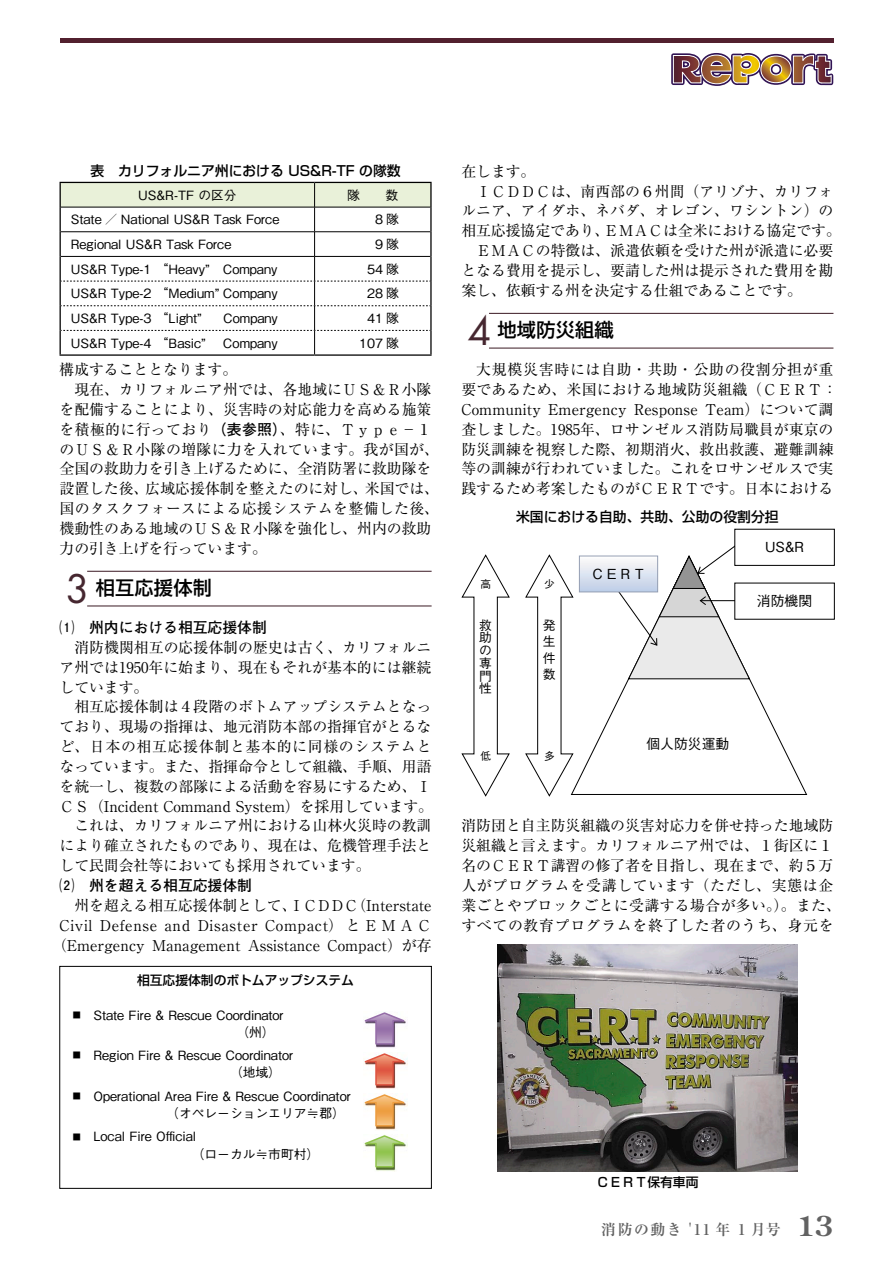
<style>
.page{position:relative;width:893px;height:1263px;background:#fff}
.page>*{position:absolute;margin:0;border:0;box-sizing:border-box;transform-origin:0 0}
.t1{font:500 19.2px "Shin Go Pro";letter-spacing:.015em;color:#000}
.t2{font:14.85px/19.8px "Ryumin Pro";color:#000}
.t3{font:14.85px "Ryumin Pro";letter-spacing:.025em;color:#000}
.t4{font:700 14.85px "Futo Go B101 Pro";letter-spacing:-.005em;color:#000}
.t5{font:14.85px "Ryumin Pro";letter-spacing:.02em;color:#000}
.t6{font:14.85px "Ryumin Pro";letter-spacing:.045em;color:#000}
.t7{font:700 14.85px "Ryumin Pro";letter-spacing:.1em;color:#626262}
.t8{font:500 13.8px "Shin Go Pro";color:#000}
.t9{font:500 13.8px "Gothic BBB Pro";color:#000}
.t10{font:500 12.75px/12.8px "Gothic BBB Pro";color:#000}
.t11{font:500 12.75px "Shin Go Pro";color:#000}
.t12{font:500 10.65px "Gothic BBB Pro";color:#000}
.s1{font-family:"Futo Go B101 Pro";font-weight:700}
.s2{font-family:"Futura";font-weight:400;font-size:38.25px;color:#462730}
.s3{font-size:7.95px}
.s4{font-family:"Century Old Style";font-size:27.6px}
</style>
<div class="page">
<div style="left:60px;top:38px;width:773px;height:5px;background:#52202f"></div>
<svg style="left:671px;top:53px;width:162px;height:33px"></svg>
<hr style="left:87px;top:571px;width:345px;height:1px;background:#462730">
<hr style="left:87px;top:605px;width:345px;height:1px;background:#462730">
<hr style="left:489px;top:313px;width:344px;height:1px;background:#462730">
<hr style="left:489px;top:348px;width:344px;height:1px;background:#462730">
<div style="left:60px;top:966px;width:372px;height:222px;border:1px solid #000"></div>
<img style="left:376px;top:1045px;width:20px;height:3px">
<svg style="left:364px;top:1012px;width:44px;height:33px"></svg>
<img style="left:375px;top:1086px;width:21px;height:3px">
<svg style="left:363px;top:1053px;width:45px;height:33px"></svg>
<img style="left:375px;top:1127px;width:21px;height:3px">
<svg style="left:364px;top:1094px;width:44px;height:33px"></svg>
<img style="left:375px;top:1168px;width:21px;height:3px">
<svg style="left:364px;top:1134px;width:44px;height:34px"></svg>
<img style="left:497px;top:944px;width:301px;height:227px">
<hr style="left:315px;top:182px;width:117px;height:1px;background:#000">
<hr style="left:60px;top:354px;width:255px;height:2px;background:#000">
<hr style="left:315px;top:354px;width:117px;height:2px;background:#000">
<hr style="left:430px;top:183px;width:2px;height:24px;background:#000">
<hr style="left:430px;top:207px;width:2px;height:25px;background:#000">
<hr style="left:430px;top:232px;width:2px;height:24px;background:#000">
<hr style="left:430px;top:256px;width:2px;height:25px;background:#000">
<hr style="left:430px;top:281px;width:2px;height:25px;background:#000">
<hr style="left:430px;top:306px;width:2px;height:24px;background:#000">
<hr style="left:430px;top:330px;width:2px;height:24px;background:#000">
<svg style="left:60px;top:182px;width:371px;height:172px"></svg>
<svg style="left:462px;top:554px;width:48px;height:242px"></svg>
<svg style="left:525px;top:554px;width:46px;height:242px"></svg>
<svg style="left:571px;top:556px;width:236px;height:239px"></svg>
<svg style="left:612px;top:543px;width:138px;height:136px"></svg>
<svg style="left:581px;top:558px;width:75px;height:32px"></svg>
<div style="left:579px;top:556px;width:79px;height:36px;border:1px solid #959fb3"></div>
<div style="left:735px;top:529px;width:99px;height:36px;background:#fff"></div>
<div style="left:735px;top:529px;width:99px;height:37px;border:1px solid #000"></div>
<div style="left:735px;top:583px;width:99px;height:36px;background:#fff"></div>
<p class="t8" style="left:90px;top:159px;width:312px">表　カリフォルニア州における US&amp;R-TF の隊数</p>
<p class="t10" style="left:138px;top:187px;width:100px">US&amp;R-TF の区分</p>
<p class="t10" style="left:347px;top:187px;width:53px">隊　　数</p>
<p class="t10" style="left:71px;top:211px;width:210px">State ／ National US&amp;R Task Force</p>
<p class="t10" style="left:375px;top:211px;width:25px">8隊</p>
<p class="t10" style="left:71px;top:236px;width:162px">Regional US&amp;R Task Force</p>
<p class="t10" style="left:375px;top:236px;width:25px">9 隊</p>
<p class="t10" style="left:71px;top:261px;width:208px">US&amp;R Type-1 “Heavy” Company</p>
<p class="t10" style="left:367px;top:261px;width:34px">54 隊</p>
<p class="t10" style="left:71px;top:285px;width:208px">US&amp;R Type-2 “Medium” Company</p>
<p class="t10" style="left:367px;top:285px;width:34px">28 隊</p>
<p class="t10" style="left:71px;top:310px;width:209px">US&amp;R Type-3 “Light” 　Company</p>
<p class="t10" style="left:367px;top:310px;width:34px">41 隊</p>
<p class="t10" style="left:71px;top:335px;width:208px">US&amp;R Type-4 “Basic” 　Company</p>
<p class="t10" style="left:359px;top:335px;width:42px">107 隊</p>
<p class="t2" style="left:60px;top:359px;width:179px">構成することとなります。</p>
<p class="t2" style="left:74px;top:379px;width:359px">現在、カリフォルニア州では、各地域にＵＳ＆Ｒ小隊</p>
<p class="t2" style="left:60px;top:398px;width:373px">を配備することにより、災害時の対応能力を高める施策</p>
<p class="t3" style="left:60px;top:417px;width:374px">を積極的に行っており<span class="s1">（表参照）</span>、特に、Ｔｙｐｅ－１</p>
<p class="t3" style="left:60px;top:437px;width:381px">のＵＳ＆Ｒ小隊の増隊に力を入れています。我が国が、</p>
<p class="t2" style="left:60px;top:458px;width:373px">全国の救助力を引き上げるために、全消防署に救助隊を</p>
<p class="t2" style="left:60px;top:478px;width:381px">設置した後、広域応援体制を整えたのに対し、米国では、</p>
<p class="t5" style="left:60px;top:497px;width:381px">国のタスクフォースによる応援システムを整備した後、</p>
<p class="t2" style="left:60px;top:517px;width:373px">機動性のある地域のＵＳ＆Ｒ小隊を強化し、州内の救助</p>
<p class="t2" style="left:60px;top:537px;width:209px">力の引き上げを行っています。</p>
<p class="t1" style="left:66px;top:572px;width:148px"><span class="s2">3</span> 相互応援体制</p>
<p class="t4" style="left:60px;top:616px;width:209px">⑴　州内における相互応援体制</p>
<p class="t2" style="left:60px;top:636px;width:373px;text-align:justify;text-indent:15px">消防機関相互の応援体制の歴史は古く、カリフォルニア州では1950年に始まり、現在もそれが基本的には継続しています。</p>
<p class="t2" style="left:74px;top:696px;width:359px">相互応援体制は４段階のボトムアップシステムとなっ</p>
<p class="t2" style="left:60px;top:716px;width:373px">ており、現場の指揮は、地元消防本部の指揮官がとるな</p>
<p class="t6" style="left:60px;top:735px;width:374px">ど、日本の相互応援体制と基本的に同様のシステムと</p>
<p class="t2" style="left:60px;top:755px;width:374px">なっています。また、指揮命令として組織、手順、用語</p>
<p class="t2" style="left:60px;top:775px;width:373px">を統一し、複数の部隊による活動を容易にするため、Ｉ</p>
<p class="t2" style="left:60px;top:795px;width:375px">ＣＳ（Incident Command System）を採用しています。</p>
<p class="t2" style="left:74px;top:815px;width:359px">これは、カリフォルニア州における山林火災時の教訓</p>
<p class="t2" style="left:60px;top:835px;width:373px">により確立されたものであり、現在は、危機管理手法と</p>
<p class="t2" style="left:60px;top:855px;width:313px">して民間会社等においても採用されています。</p>
<p class="t4" style="left:60px;top:873px;width:194px">⑵　州を超える相互応援体制</p>
<p class="t2" style="left:52px;top:894px;width:381px;text-align:right">州を超える相互応援体制として、ＩＣＤＤＣ（Interstate<br>Civil Defense and Disaster Compact）とＥＭＡＣ（Emergency Management Assistance Compact）が存</p>
<p class="t11" style="left:137px;top:969px;width:218px">相互応援体制のボトムアップシステム</p>
<p class="t10" style="left:236px;top:1004px;width:49px;line-height:17.2px;text-indent:-164px"><span class="s3">■</span>　State Fire &amp; Rescue Coordinator（州）</p>
<p class="t10" style="left:230px;top:1045px;width:65px;line-height:17.2px;text-indent:-157px"><span class="s3">■</span> Region Fire &amp; Rescue Coordinator（地域）</p>
<p class="t10" style="left:166px;top:1086px;width:186px;line-height:17.2px;text-indent:-94px"><span class="s3">■</span> Operational Area Fire &amp; Rescue Coordinator（オペレーションエリア≒郡）</p>
<p class="t10" style="left:192px;top:1126px;width:129px;line-height:17.2px;text-indent:-119px"><span class="s3">■</span> Local Fire Official<br>（ローカル≒市町村）</p>
<p class="t2" style="left:461px;top:160px;width:76px">在します。</p>
<p class="t2" style="left:476px;top:180px;width:359px">ＩＣＤＤＣは、南西部の６州間（アリゾナ、カリフォ</p>
<p class="t2" style="left:461px;top:200px;width:374px">ルニア、アイダホ、ネバダ、オレゴン、ワシントン）の</p>
<p class="t2" style="left:461px;top:220px;width:381px">相互応援協定であり、ＥＭＡＣは全米における協定です。</p>
<p class="t2" style="left:476px;top:240px;width:359px">ＥＭＡＣの特徴は、派遣依頼を受けた州が派遣に必要</p>
<p class="t2" style="left:461px;top:260px;width:373px">となる費用を提示し、要請した州は提示された費用を勘</p>
<p class="t2" style="left:461px;top:279px;width:342px">案し、依頼する州を決定する仕組であることです。</p>
<p class="t1" style="left:468px;top:314px;width:148px"><span class="s2">4</span> 地域防災組織</p>
<p class="t2" style="left:461px;top:359px;width:377px;text-indent:15px">大規模災害時には自助・共助・公助の役割分担が重要であるため、米国における地域防災組織（ＣＥＲＴ：<br>Community Emergency Response Team）について調査しました。1985年、ロサンゼルス消防局職員が東京の防災訓練を視察した際、初期消火、救出救護、避難訓練等の訓練が行われていました。これをロサンゼルスで実践するため考案したものがＣＥＲＴです。日本における</p>
<p class="t8" style="left:516px;top:506px;width:264px">米国における自助、共助、公助の役割分担</p>
<p class="t9" style="left:765px;top:536px;width:40px">US&amp;R</p>
<p class="t12" style="left:480px;top:576px;width:12px">高</p>
<p class="t12" style="left:544px;top:576px;width:12px">少</p>
<p class="t9" style="left:591px;top:563px;width:57px">ＣＥＲＴ</p>
<p class="t9" style="left:757px;top:590px;width:57px">消防機関</p>
<p class="t10" style="left:479px;top:617px;width:14px;text-align:justify">救助の専門性</p>
<p class="t10" style="left:543px;top:615px;width:14px;line-height:16.6px;text-align:justify">発生件数</p>
<p class="t12" style="left:480px;top:747px;width:12px">低</p>
<p class="t12" style="left:544px;top:747px;width:12px">多</p>
<p class="t9" style="left:646px;top:733px;width:84px">個人防災運動</p>
<p class="t2" style="left:461px;top:815px;width:381px">消防団と自主防災組織の災害対応力を併せ持った地域防災組織と言えます。カリフォルニア州では、１街区に１名のＣＥＲＴ講習の修了者を目指し、現在まで、約５万人がプログラムを受講しています（ただし、実態は企業ごとやブロックごとに受講する場合が多い。）。また、すべての教育プログラムを終了した者のうち、身元を</p>
<p class="t11" style="left:596px;top:1172px;width:104px">ＣＥＲＴ保有車両</p>
<p class="t7" style="left:601px;top:1218px;width:234px">消防の動き '11 年 1 月号 <span class="s4">13</span></p>
</div>
